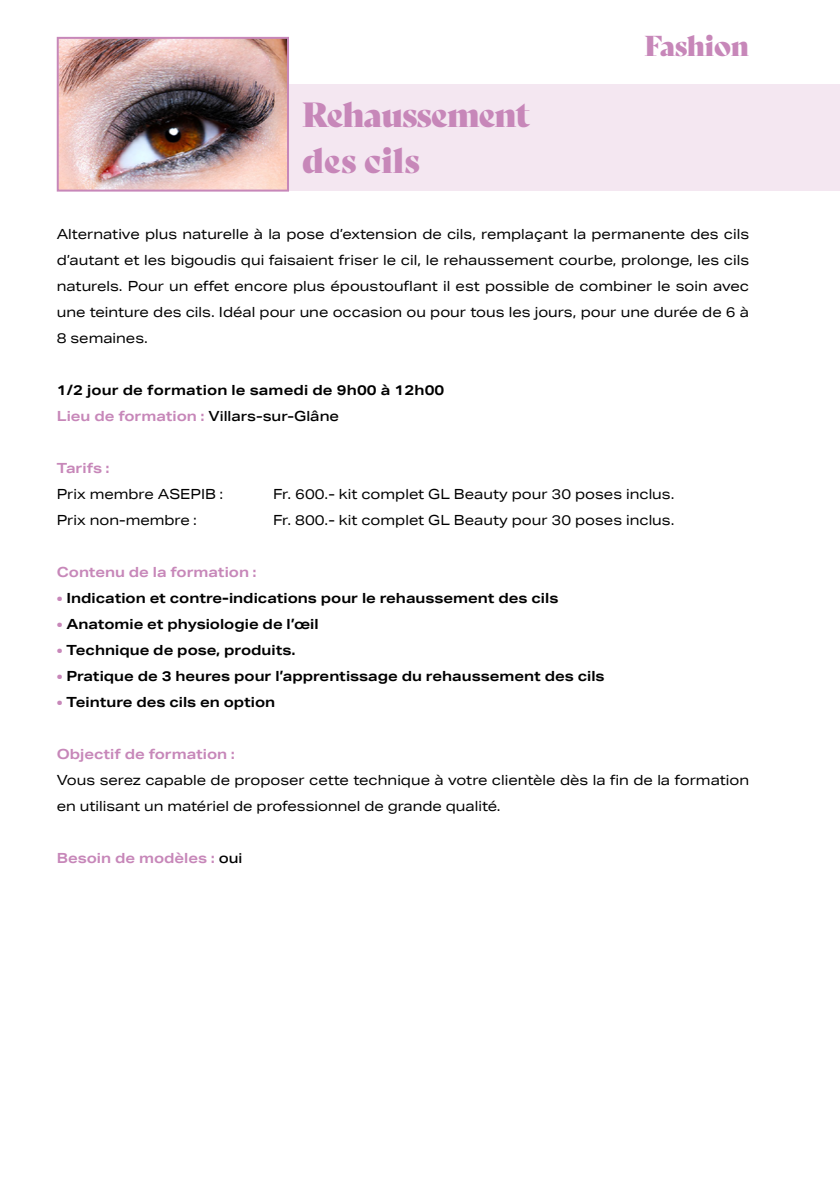
<style>
.page{position:relative;width:840px;height:1191px;background:#fff}
.page>*{position:absolute;margin:0;border:0;box-sizing:border-box;transform-origin:0 0}
.t1{font:34px/46px "Bely Display";letter-spacing:-.03em;color:#c787b9}
.t2{font:28px "Bely Display";letter-spacing:-.02em;color:#c787b9}
.t3{font:14px/26px "Aktiv Grotesk Ex";color:#000;text-align:justify}
.t4{font:700 14px/26px "Aktiv Grotesk Ex";color:#000}
.t5{font:700 14px "Aktiv Grotesk Ex";color:#c787b9}
.s1{color:#c787b9}
.s2{font-weight:500}
.s3{font-weight:500;color:#000}
</style>
<div class="page">
<div style="left:215px;top:84px;width:624px;height:107px;background:#f4e7f1"></div>
<img style="left:60px;top:40px;width:226px;height:149px">
<div style="left:57px;top:37px;width:232px;height:155px;border:2px solid #c787b9"></div>
<h1 class="t1" style="left:302px;top:89px;width:229px">Rehaussement des cils</h1>
<h2 class="t2" style="left:644px;top:23px;width:106px">Fashion</h2>
<p class="t3" style="left:57px;top:221px;width:693px">Alternative plus naturelle à la pose d’extension de cils, remplaçant la permanente des cils d’autant et les bigoudis qui faisaient friser le cil, le rehaussement courbe, prolonge, les cils naturels. Pour un effet encore plus époustouflant il est possible de combiner le soin avec une teinture des cils. Idéal pour une occasion ou pour tous les jours, pour une durée de 6 à 8 semaines.</p>
<p class="t4" style="left:57px;top:377px;width:389px">1/2 jour de formation le samedi de 9h00 à 12h00<br><span class="s1">Lieu de formation :</span> <span class="s2">Villars-sur-Glâne</span></p>
<p class="t5" style="left:57px;top:459px;width:54px">Tarifs :</p>
<p class="t3" style="left:57px;top:481px;width:168px">Prix membre ASEPIB :</p>
<p class="t3" style="left:273px;top:481px;width:403px">Fr. 600.- kit complet GL Beauty pour 30 poses inclus.</p>
<p class="t3" style="left:57px;top:507px;width:142px">Prix non-membre :</p>
<p class="t3" style="left:273px;top:507px;width:403px">Fr. 800.- kit complet GL Beauty pour 30 poses inclus.</p>
<p class="t5" style="left:57px;top:563px;width:201px">Contenu de la formation :</p>
<p class="t4" style="left:57px;top:584px;width:503px"><span class="s1">•</span> Indication et contre-indications pour le rehaussement des cils</p>
<p class="t4" style="left:57px;top:610px;width:263px"><span class="s1">•</span> Anatomie et physiologie de l’œil</p>
<p class="t4" style="left:57px;top:636px;width:240px"><span class="s1">•</span> Technique de pose, produits.</p>
<p class="t4" style="left:57px;top:662px;width:549px"><span class="s1">•</span> Pratique de 3 heures pour l’apprentissage du rehaussement des cils</p>
<p class="t4" style="left:57px;top:688px;width:220px"><span class="s1">•</span> Teinture des cils en option</p>
<p class="t5" style="left:57px;top:745px;width:179px">Objectif de formation :</p>
<p class="t3" style="left:57px;top:767px;width:693px">Vous serez capable de proposer cette technique à votre clientèle dès la fin de la formation en utilisant un matériel de professionnel de grande qualité.</p>
<p class="t5" style="left:57px;top:849px;width:187px">Besoin de modèles : <span class="s3">oui</span></p>
</div>
